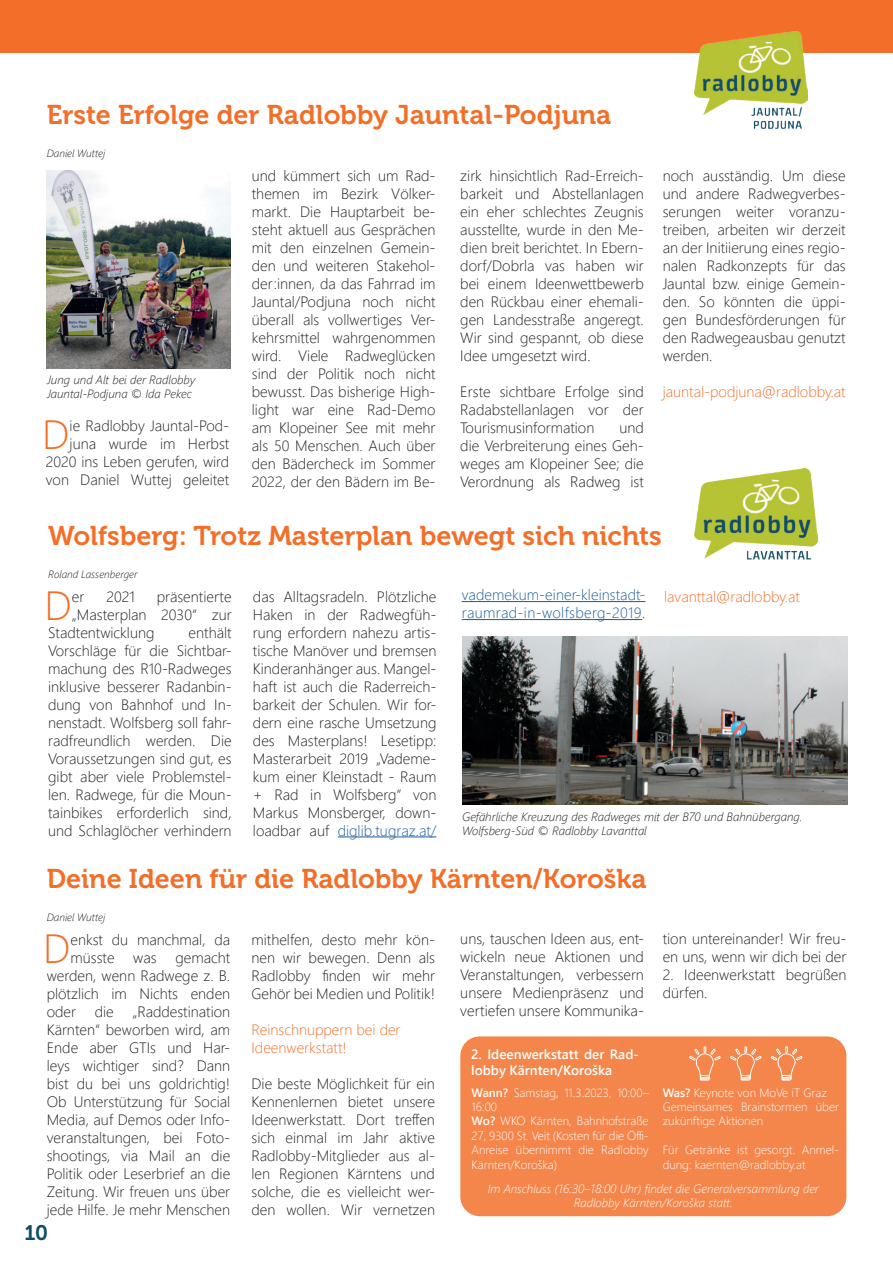
<style>
.page{position:relative;width:893px;height:1263px;background:#fff}
.page>*{position:absolute;margin:0;border:0;box-sizing:border-box;transform-origin:0 0}
.t1{font:300 40.65px "Segoe UI";color:#f36f29}
.t2{font:27px "Museo 700";color:#f36f29}
.t3{font:21px "Museo 700";color:#0f4d68}
.t4{font:300 15px/18px "Segoe UI";color:#231f20;text-align:justify}
.t5{font:300 15px/18px "Segoe UI";color:#f36f29}
.t6{font:300 15px/18px "Segoe UI";letter-spacing:.005em;color:#175d9e}
.t7{font:600 13.5px/16.2px "Segoe UI";color:#fff}
.t8{font:300 12px/14.4px "Segoe UI";color:#fff}
.t9{font:italic 300 12px/14.4px "Segoe UI";color:#231f20}
.t10{font:italic 300 12px/14.4px "Segoe UI";color:#fff;text-align:center}
.t11{font:italic 300 10.5px "Segoe UI";color:#231f20}
.s1{color:#175d9e}
.s2{color:#231f20}
.s3{font-weight:600}
</style>
<div class="page">
<img style="left:47px;top:170px;width:183px;height:198px">
<div style="left:462px;top:1038px;width:383px;height:177px;background:#f4864b;border-radius:18px"></div>
<div style="left:460px;top:1036px;width:386px;height:180px;border:3px solid #f36f29;border-radius:18px"></div>
<svg style="left:689px;top:1046px;width:32px;height:35px"></svg>
<svg style="left:730px;top:1046px;width:32px;height:35px"></svg>
<svg style="left:770px;top:1046px;width:33px;height:35px"></svg>
<div style="left:0;top:0;width:893px;height:53px;background:#f36f29"></div>
<hr style="left:338px;top:836px;width:98px;height:1px;background:#175d9e">
<hr style="left:462px;top:601px;width:183px;height:1px;background:#175d9e">
<hr style="left:462px;top:619px;width:180px;height:1px;background:#175d9e">
<img style="left:462px;top:636px;width:386px;height:168px">
<img style="left:695px;top:32px;width:113px;height:97px">
<img style="left:695px;top:468px;width:122px;height:92px">
<h2 class="t2" style="left:47px;top:100px;width:566px">Erste Erfolge der Radlobby Jauntal-Podjuna</h2>
<p class="t11" style="left:47px;top:149px;width:60px">Daniel Wuttej</p>
<p class="t9" style="left:47px;top:373px;width:150px">Jung und Alt bei der Radlobby<br>Jauntal-Podjuna © Ida Pekec</p>
<p class="t4" style="left:46px;top:418px;width:185px;text-align:right">ie Radlobby Jauntal-Pod&shy;juna wurde im Herbst<br>2020 ins Leben gerufen, wird von Daniel Wuttej geleitet</p>
<h1 class="t1" style="left:42px;top:418px;width:29px">D</h1>
<p class="t4" style="left:252px;top:168px;width:185px">und kümmert sich um Rad&shy;themen im Bezirk Völker&shy;markt. Die Hauptarbeit be&shy;steht aktuell aus Gesprächen mit den einzelnen Gemein&shy;den und weiteren Stakehol&shy;der:innen, da das Fahrrad im Jauntal/Podjuna noch nicht überall als vollwertiges Ver&shy;kehrsmittel wahrgenommen wird. Viele Radweglücken sind der Politik noch nicht bewusst. Das bisherige High&shy;light war eine Rad-Demo am Klopeiner See mit mehr als 50 Menschen. Auch über den Bädercheck im Sommer 2022, der den Bädern im Be-</p>
<p class="t4" style="left:460px;top:168px;width:185px">zirk hinsichtlich Rad-Erreich&shy;barkeit und Abstellanlagen ein eher schlechtes Zeugnis ausstellte, wurde in den Me&shy;dien breit berichtet. In Ebern&shy;dorf/Dobrla vas haben wir bei einem Ideenwettbewerb den Rückbau einer ehemali&shy;gen Landesstraße angeregt.<br>Wir sind gespannt, ob diese Idee umgesetzt wird.</p>
<p class="t4" style="left:460px;top:384px;width:185px">Erste sichtbare Erfolge sind Radabstellanlagen vor der Tourismusinformation</p>
<p class="t4" style="left:460px;top:420px;width:185px;text-indent:159px">und die Verbreiterung eines Geh&shy;weges am Klopeiner See; die Verordnung als Radweg ist</p>
<p class="t4" style="left:663px;top:168px;width:184px">noch ausständig. Um diese und andere Radwegverbes&shy;serungen weiter voranzu&shy;treiben, arbeiten wir derzeit an der Initiierung eines regio&shy;nalen Radkonzepts für das Jauntal bzw. einige Gemein&shy;den. So könnten die üppi&shy;gen Bundesförderungen für den Radwegeausbau genutzt werden.</p>
<p class="t5" style="left:663px;top:384px;width:184px">jauntal-podjuna@radlobby.at</p>
<h2 class="t2" style="left:48px;top:521px;width:615px">Wolfsberg: Trotz Masterplan bewegt sich nichts</h2>
<p class="t11" style="left:48px;top:570px;width:91px">Roland Lassenberger</p>
<h1 class="t1" style="left:45px;top:588px;width:29px">D</h1>
<p class="t4" style="left:72px;top:589px;width:14px">er</p>
<p class="t4" style="left:106px;top:589px;width:30px">2021</p>
<p class="t4" style="left:157px;top:589px;width:76px">präsentierte</p>
<p class="t4" style="left:72px;top:607px;width:161px">„Masterplan 2030“ zur</p>
<p class="t4" style="left:48px;top:625px;width:108px">Stadtentwicklung</p>
<p class="t4" style="left:48px;top:625px;width:185px;text-indent:140px">enthält Vorschläge für die Sichtbar&shy;machung des R10-Radweges inklusive besserer Radanbin&shy;dung von Bahnhof und In&shy;nenstadt. Wolfsberg soll fahr&shy;radfreundlich werden. Die Voraussetzungen sind gut, es gibt aber viele Problemstel&shy;len. Radwege, für die Moun&shy;tainbikes erforderlich sind, und Schlaglöcher verhindern</p>
<p class="t4" style="left:253px;top:589px;width:185px">das Alltagsradeln. Plötzliche Haken in der Radwegfüh&shy;rung erfordern nahezu artis&shy;tische Manöver und bremsen Kinderanhänger aus. Mangel&shy;haft ist auch die Raderreich&shy;barkeit der Schulen. Wir for&shy;dern eine rasche Umsetzung des Masterplans! Lesetipp:<br>Masterarbeit 2019 „Vademe&shy;kum einer Kleinstadt - Raum + Rad in Wolfsberg“ von Markus Monsberger, down&shy;loadbar auf <span class="s1">diglib.tugraz.at/</span></p>
<p class="t6" style="left:462px;top:587px;width:185px">vademekum-einer-kleinstadt&shy;raumrad-in-wolfsberg-2019<span class="s2">.</span></p>
<p class="t5" style="left:664px;top:589px;width:137px">lavanttal@radlobby.at</p>
<p class="t9" style="left:462px;top:807px;width:342px">Gefährliche Kreuzung des Radweges mit der B70 und Bahnübergang.<br>Wolfsberg-Süd © Radlobby Lavanttal</p>
<h2 class="t2" style="left:47px;top:864px;width:601px">Deine Ideen für die Radlobby Kärnten/Koroška</h2>
<p class="t11" style="left:47px;top:913px;width:60px">Daniel Wuttej</p>
<p class="t4" style="left:47px;top:932px;width:185px;text-align:right">enkst du manchmal, da müsste was gemacht werden, wenn Radwege z. B. plötzlich im Nichts enden oder die „Raddestination<br>Kärnten“ beworben wird, am<br>Ende aber GTIs und Har&shy;leys wichtiger sind? Dann bist du bei uns goldrichtig!<br>Ob Unterstützung für Social<br>Media, auf Demos oder Info&shy;veranstaltungen, bei Foto&shy;shootings, via Mail an die<br>Politik oder Leserbrief an die<br>Zeitung. Wir freuen uns über jede Hilfe. Je mehr Menschen</p>
<h1 class="t1" style="left:43px;top:931px;width:29px">D</h1>
<h3 class="t3" style="left:24px;top:1221px;width:25px">10</h3>
<p class="t4" style="left:252px;top:932px;width:185px">mithelfen, desto mehr kön&shy;nen wir bewegen. Denn als Radlobby finden wir mehr Gehör bei Medien und Politik!</p>
<p class="t5" style="left:252px;top:1022px;width:151px">Reinschnuppern bei der<br>Ideenwerkstatt!</p>
<p class="t4" style="left:252px;top:1076px;width:185px">Die beste Möglichkeit für ein Kennenlernen bietet unsere Ideenwerkstatt. Dort treffen sich einmal im Jahr aktive Radlobby-Mitglieder aus al&shy;len Regionen Kärntens und solche, die es vielleicht wer&shy;den wollen. Wir vernetzen</p>
<p class="t4" style="left:460px;top:930px;width:185px">uns, tauschen Ideen aus, ent&shy;wickeln neue Aktionen und Veranstaltungen, verbessern unsere Medienpräsenz und vertiefen unsere Kommunika-</p>
<p class="t7" style="left:471px;top:1047px;width:169px">2. Ideenwerkstatt der Rad&shy;lobby Kärnten/Koroška</p>
<p class="t4" style="left:663px;top:930px;width:185px">tion untereinander! Wir freu&shy;en uns, wenn wir dich bei der</p>
<p class="t4" style="left:663px;top:966px;width:185px">2. Ideenwerkstatt begrüßen dürfen.</p>
<p class="t8" style="left:472px;top:1086px;width:179px"><span class="s3">Wann?</span> Samstag, 11.3.2023, 10:00–<br>16:00<br><span class="s3">Wo?</span> WKO Kärnten, Bahnhofstraße<br>27, 9300 St. Veit (Kosten für die ÖfÏ-<br>Anreise übernimmt die Radlobby<br>Kärnten/Koroška)</p>
<p class="t8" style="left:663px;top:1086px;width:178px"><span class="s3">Was?</span> Keynote von MoVe iT Graz<br>Gemeinsames Brainstormen über zukünftige Aktionen</p>
<p class="t8" style="left:663px;top:1144px;width:178px">Für Getränke ist gesorgt. Anmel&shy;dung: kaernten@radlobby.at</p>
<p class="t10" style="left:488px;top:1180px;width:333px">Im Anschluss (16:30–18:00 Uhr) findet die Generalversammlung der<br>Radlobby Kärnten/Koroška statt.</p>
</div>
